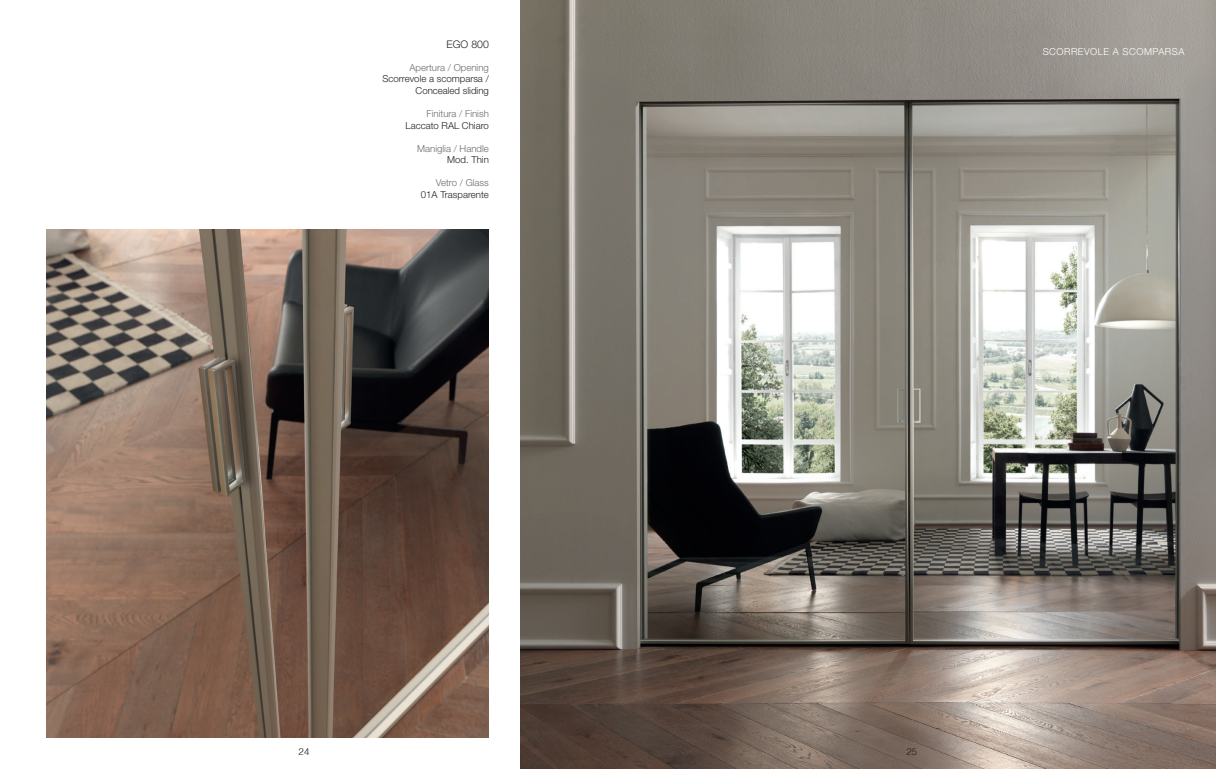
<style>
.page{position:relative;width:1216px;height:769px;background:#fff}
.page>*{position:absolute;margin:0;border:0;box-sizing:border-box;transform-origin:0 0}
.t1{font:300 10.5px "Helvetica Neue LT Pro";color:#231f20}
.t2{font:300 9.62px/11.5px "Helvetica Neue LT Pro";color:#231f20;text-align:right}
.t3{font:300 9.62px "Helvetica Neue LT Pro";color:#6c6d70}
.t4{font:300 9.62px "Helvetica Neue LT Pro";letter-spacing:.05em;color:#fff}
.t5{font:300 9.62px "Helvetica";color:#231f20}
</style>
<div class="page">
<img style="left:520px;top:0;width:695px;height:769px">
<img style="left:47px;top:229px;width:442px;height:508px">
<p class="t1" style="left:446px;top:38px;width:44px">EGO 800</p>
<p class="t3" style="left:409px;top:61px;width:81px">Apertura / Opening</p>
<p class="t2" style="left:382px;top:73px;width:108px">Scorrevole a scomparsa /<br>Concealed sliding</p>
<p class="t3" style="left:426px;top:108px;width:64px">Finitura / Finish</p>
<p class="t2" style="left:405px;top:119px;width:85px">Laccato RAL Chiaro</p>
<p class="t3" style="left:417px;top:142px;width:73px">Maniglia / Handle</p>
<p class="t2" style="left:447px;top:154px;width:43px">Mod. Thin</p>
<p class="t3" style="left:436px;top:177px;width:54px">Vetro / Glass</p>
<p class="t2" style="left:421px;top:188px;width:69px">01A Trasparente</p>
<p class="t4" style="left:1042px;top:46px;width:143px">SCORREVOLE A SCOMPARSA</p>
<p class="t5" style="left:298px;top:743px;width:12px">24</p>
<p class="t5" style="left:906px;top:743px;width:12px">25</p>
</div>
